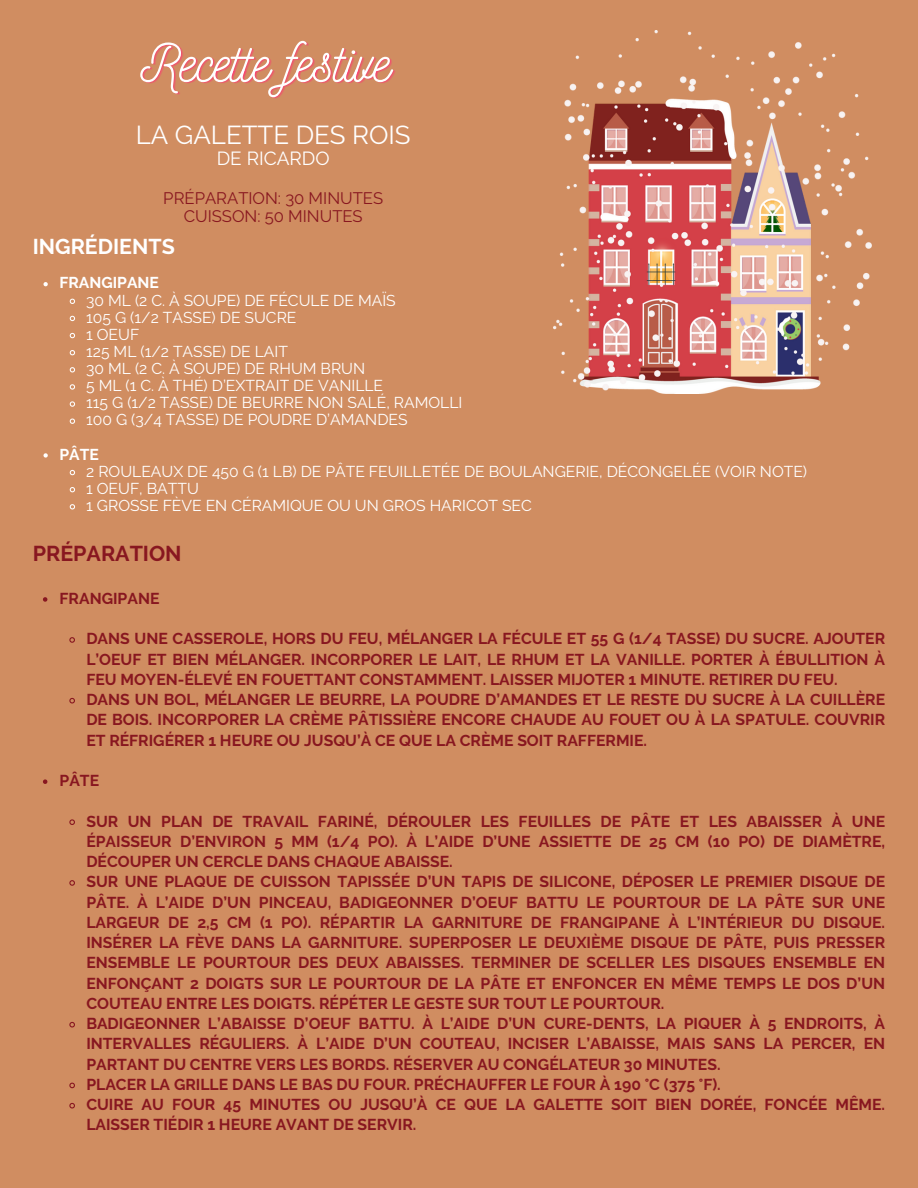
<style>
.page{position:relative;width:918px;height:1188px;background:#d08d61}
.page>*{position:absolute;margin:0;border:0;box-sizing:border-box;transform-origin:0 0}
.t1{font:53.7px "Nickainley";color:#fff}
.t2{font:25.95px "Raleway";color:#fff}
.t3{font:700 21.45px "Raleway";color:#fff}
.t4{font:700 21.45px "Raleway";color:#881720}
.t5{font:18.9px "Raleway";color:#fff}
.t6{font:16.65px "Raleway";color:#881720}
.t7{font:700 15.75px/20.2px "Raleway";color:#881720;text-align:justify}
.t8{font:15.75px "Raleway";color:#fff}
.t9{font:700 15.75px "Raleway";color:#fff}
</style>
<div class="page">
<img style="left:553px;top:30px;width:319px;height:364px">
<svg style="left:44px;top:282px;width:4px;height:4px"></svg>
<svg style="left:69px;top:298px;width:6px;height:6px"></svg>
<svg style="left:69px;top:315px;width:6px;height:7px"></svg>
<svg style="left:69px;top:332px;width:6px;height:7px"></svg>
<svg style="left:69px;top:350px;width:6px;height:6px"></svg>
<svg style="left:69px;top:367px;width:6px;height:6px"></svg>
<svg style="left:69px;top:384px;width:6px;height:6px"></svg>
<svg style="left:69px;top:401px;width:6px;height:6px"></svg>
<svg style="left:69px;top:418px;width:6px;height:6px"></svg>
<svg style="left:44px;top:453px;width:4px;height:5px"></svg>
<svg style="left:69px;top:469px;width:6px;height:7px"></svg>
<svg style="left:69px;top:487px;width:6px;height:6px"></svg>
<svg style="left:69px;top:504px;width:6px;height:6px"></svg>
<svg style="left:43px;top:597px;width:4px;height:5px"></svg>
<svg style="left:69px;top:637px;width:6px;height:6px"></svg>
<svg style="left:69px;top:698px;width:6px;height:6px"></svg>
<svg style="left:43px;top:779px;width:4px;height:5px"></svg>
<svg style="left:69px;top:819px;width:6px;height:6px"></svg>
<svg style="left:69px;top:880px;width:6px;height:6px"></svg>
<svg style="left:69px;top:1022px;width:6px;height:6px"></svg>
<svg style="left:69px;top:1082px;width:6px;height:7px"></svg>
<svg style="left:69px;top:1103px;width:6px;height:6px"></svg>
<p class="t1" style="left:140px;top:28px;width:251px">Recette festive</p>
<p class="t2" style="left:136px;top:120px;width:276px">LA GALETTE DES ROIS</p>
<p class="t5" style="left:217px;top:147px;width:114px">DE RICARDO</p>
<p class="t6" style="left:163px;top:189px;width:221px">PRÉPARATION: 30 MINUTES</p>
<p class="t6" style="left:184px;top:206px;width:180px">CUISSON: 50 MINUTES</p>
<p class="t3" style="left:33px;top:234px;width:143px">INGRÉDIENTS</p>
<p class="t9" style="left:59px;top:274px;width:101px">FRANGIPANE</p>
<p class="t8" style="left:86px;top:291px;width:311px">30 ML (2 C. À SOUPE) DE FÉCULE DE MAÏS</p>
<p class="t8" style="left:86px;top:308px;width:212px">105 G (1/2 TASSE) DE SUCRE</p>
<p class="t8" style="left:86px;top:325px;width:55px">1 OEUF</p>
<p class="t8" style="left:86px;top:342px;width:203px">125 ML (1/2 TASSE) DE LAIT</p>
<p class="t8" style="left:86px;top:359px;width:281px">30 ML (2 C. À SOUPE) DE RHUM BRUN</p>
<p class="t8" style="left:86px;top:376px;width:299px">5 ML (1 C. À THÉ) D’EXTRAIT DE VANILLE</p>
<p class="t8" style="left:86px;top:394px;width:378px">115 G (1/2 TASSE) DE BEURRE NON SALÉ, RAMOLLI</p>
<p class="t8" style="left:86px;top:411px;width:323px">100 G (3/4 TASSE) DE POUDRE D’AMANDES</p>
<p class="t9" style="left:59px;top:445px;width:41px">PÂTE</p>
<p class="t8" style="left:86px;top:462px;width:723px">2 ROULEAUX DE 450 G (1 LB) DE PÂTE FEUILLETÉE DE BOULANGERIE, DÉCONGELÉE (VOIR NOTE)</p>
<p class="t8" style="left:86px;top:479px;width:114px">1 OEUF, BATTU</p>
<p class="t8" style="left:86px;top:496px;width:447px">1 GROSSE FÈVE EN CÉRAMIQUE OU UN GROS HARICOT SEC</p>
<p class="t4" style="left:33px;top:541px;width:150px">PRÉPARATION</p>
<p class="t7" style="left:60px;top:588px;width:101px">FRANGIPANE</p>
<p class="t7" style="left:86px;top:629px;width:800px">DANS UNE CASSEROLE, HORS DU FEU, MÉLANGER LA FÉCULE ET 55 G (1/4 TASSE) DU SUCRE. AJOUTER L’OEUF ET BIEN MÉLANGER. INCORPORER LE LAIT, LE RHUM ET LA VANILLE. PORTER À ÉBULLITION À FEU MOYEN-ÉLEVÉ EN FOUETTANT CONSTAMMENT. LAISSER MIJOTER 1 MINUTE. RETIRER DU FEU.</p>
<p class="t7" style="left:86px;top:690px;width:800px">DANS UN BOL, MÉLANGER LE BEURRE, LA POUDRE D’AMANDES ET LE RESTE DU SUCRE À LA CUILLÈRE DE BOIS. INCORPORER LA CRÈME PÂTISSIÈRE ENCORE CHAUDE AU FOUET OU À LA SPATULE. COUVRIR ET RÉFRIGÉRER 1 HEURE OU JUSQU’À CE QUE LA CRÈME SOIT RAFFERMIE.</p>
<p class="t7" style="left:60px;top:771px;width:41px">PÂTE</p>
<p class="t7" style="left:86px;top:811px;width:800px">SUR UN PLAN DE TRAVAIL FARINÉ, DÉROULER LES FEUILLES DE PÂTE ET LES ABAISSER À UNE ÉPAISSEUR D’ENVIRON 5 MM (1/4 PO). À L’AIDE D’UNE ASSIETTE DE 25 CM (10 PO) DE DIAMÈTRE, DÉCOUPER UN CERCLE DANS CHAQUE ABAISSE.</p>
<p class="t7" style="left:86px;top:872px;width:800px">SUR UNE PLAQUE DE CUISSON TAPISSÉE D’UN TAPIS DE SILICONE, DÉPOSER LE PREMIER DISQUE DE PÂTE. À L’AIDE D’UN PINCEAU, BADIGEONNER D’OEUF BATTU LE POURTOUR DE LA PÂTE SUR UNE LARGEUR DE 2,5 CM (1 PO). RÉPARTIR LA GARNITURE DE FRANGIPANE À L’INTÉRIEUR DU DISQUE.<br>INSÉRER LA FÈVE DANS LA GARNITURE. SUPERPOSER LE DEUXIÈME DISQUE DE PÂTE, PUIS PRESSER ENSEMBLE LE POURTOUR DES DEUX ABAISSES. TERMINER DE SCELLER LES DISQUES ENSEMBLE EN ENFONÇANT 2 DOIGTS SUR LE POURTOUR DE LA PÂTE ET ENFONCER EN MÊME TEMPS LE DOS D’UN COUTEAU ENTRE LES DOIGTS. RÉPÉTER LE GESTE SUR TOUT LE POURTOUR.</p>
<p class="t7" style="left:86px;top:1014px;width:800px">BADIGEONNER L’ABAISSE D’OEUF BATTU. À L’AIDE D’UN CURE-DENTS, LA PIQUER À 5 ENDROITS, À INTERVALLES RÉGULIERS. À L’AIDE D’UN COUTEAU, INCISER L’ABAISSE, MAIS SANS LA PERCER, EN PARTANT DU CENTRE VERS LES BORDS. RÉSERVER AU CONGÉLATEUR 30 MINUTES.</p>
<p class="t7" style="left:86px;top:1074px;width:636px">PLACER LA GRILLE DANS LE BAS DU FOUR. PRÉCHAUFFER LE FOUR À 190 °C (375 °F).</p>
<p class="t7" style="left:86px;top:1095px;width:800px">CUIRE AU FOUR 45 MINUTES OU JUSQU’À CE QUE LA GALETTE SOIT BIEN DORÉE, FONCÉE MÊME.<br>LAISSER TIÉDIR 1 HEURE AVANT DE SERVIR.</p>
</div>
